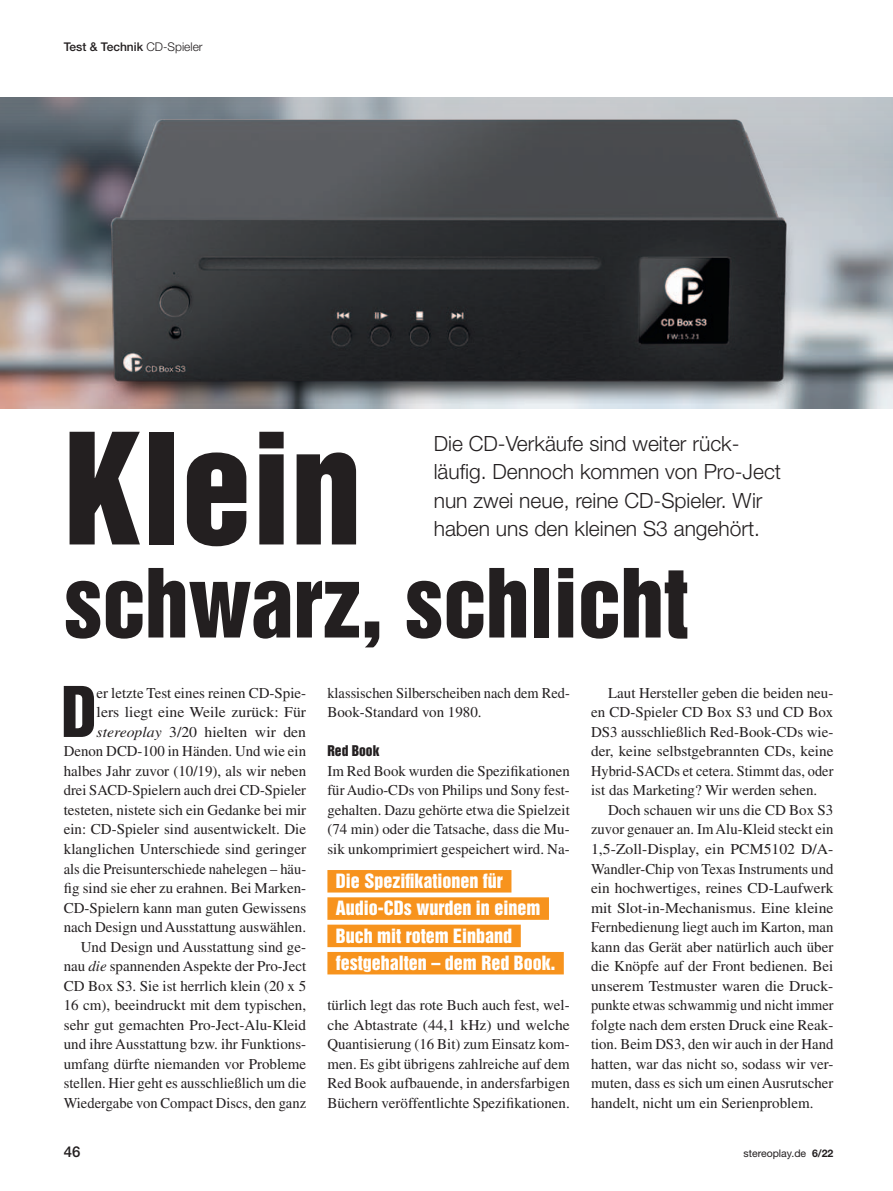
<style>
.page{position:relative;width:893px;height:1191px;background:#fff}
.page>*{position:absolute;margin:0;border:0;box-sizing:border-box;transform-origin:0 0}
._001_Headline{font:141px "Helvetica Inserat LT Std";color:#231f20}
._001_Headline-2{font:87px "Helvetica Inserat LT Std";color:#231f20}
._005_Body_Initial{font:63.75px "Helvetica Inserat LT Std";color:#231f20}
._003_Vorspann{font:300 21px/28.5px "Helvetica Neue LT Std";color:#231f20}
.Zwiti_mit_Balken{font:18px "Helvetica Inserat LT Std";color:#fff}
._006_Body_4mm{font:15px/19.5px "Times LT Std";color:#231f20;text-align:justify}
._005_Body_Initial-2{font:15px/19.5px "Times LT Std";color:#231f20;text-align:right}
._006a_Body_0mm{font:15px/19.5px "Times LT Std";color:#231f20;text-align:justify}
._006_Body_4mm-2{font:15px/19.5px "Times LT Std";color:#231f20;scale:.96 1}
.t1{font:500 15px "Helvetica Neue LT Std";color:#231f20}
._007_Zwiti{font:13.5px "Helvetica Inserat LT Std";color:#231f20}
.Rubrikenzeile_Neu{font:500 12px "Helvetica Neue LT Std";color:#231f20}
.xxx_-Pagina{font:10.5px "Helvetica Neue LT Std";color:#231f20}
.s1{font-weight:300}
.s2{font-style:italic}
.s3{font-weight:700}
</style>
<div class="page">
<img style="left:0;top:98px;width:893px;height:310px">
<div style="left:327px;top:870px;width:184px;height:22px;background:#f7931d"></div>
<div style="left:327px;top:897px;width:222px;height:23px;background:#f7931d"></div>
<div style="left:327px;top:924px;width:194px;height:23px;background:#f7931d"></div>
<div style="left:327px;top:952px;width:237px;height:22px;background:#f7931d"></div>
<img style="left:108px;top:119px;width:687px;height:286px">
<p class="Rubrikenzeile_Neu" style="left:64px;top:40px;width:140px">Test &amp; Technik <span class="s1">CD-Spieler</span></p>
<p class="_001_Headline" style="left:64px;top:405px;width:299px">Klein</p>
<p class="_003_Vorspann" style="left:434px;top:429px;width:349px">Die CD-Verkäufe sind weiter rück&shy;läufig. Dennoch kommen von Pro-Ject nun zwei neue, reine CD-Spieler. Wir</p>
<p class="_003_Vorspann" style="left:434px;top:514px;width:328px">haben uns den kleinen S3 angehört.</p>
<p class="_001_Headline-2" style="left:64px;top:551px;width:626px">schwarz, schlicht</p>
<p class="_005_Body_Initial" style="left:61px;top:674px;width:37px">D</p>
<p class="_005_Body_Initial-2" style="left:64px;top:683px;width:244px">er letzte Test eines reinen CD-Spie-<br>lers liegt eine Weile zurück: Für <span class="s2">stereoplay</span> 3/20 hielten wir den Denon DCD-100 in Händen. Und wie ein halbes Jahr zuvor (10/19), als wir neben drei SACD-Spielern auch drei CD-Spieler testeten, nistete sich ein Gedanke bei mir ein: CD-Spieler sind ausentwickelt. Die klanglichen Unterschiede sind geringer als die Preisunterschiede nahelegen – häu&shy;fig sind sie eher zu erahnen. Bei Marken-CD-Spielern kann man guten Gewissens nach Design und Ausstattung auswählen.</p>
<p class="_006_Body_4mm" style="left:64px;top:936px;width:244px;text-indent:17px">Und Design und Ausstattung sind ge&shy;nau <span class="s2">die</span> spannenden Aspekte der Pro-Ject CD Box S3. Sie ist herrlich klein (20 x 5<br>16 cm), beeindruckt mit dem typischen, sehr gut gemachten Pro-Ject-Alu-Kleid und ihre Ausstattung bzw. ihr Funktions&shy;umfang dürfte niemanden vor Probleme stellen. Hier geht es ausschließlich um die Wiedergabe von Compact Discs, den ganz</p>
<p class="_006_Body_4mm-2" style="left:327px;top:683px;width:254px">klassischen Silberscheiben nach dem Red-<br>Book-Standard von 1980.</p>
<p class="_007_Zwiti" style="left:327px;top:743px;width:54px">Red Book</p>
<p class="_006a_Body_0mm" style="left:327px;top:761px;width:244px">Im Red Book wurden die Spezifikationen für Audio-CDs von Philips und Sony fest&shy;gehalten. Dazu gehörte etwa die Spielzeit (74 min) oder die Tatsache, dass die Mu&shy;sik unkomprimiert gespeichert wird. Na-</p>
<p class="_006_Body_4mm" style="left:591px;top:683px;width:244px;text-indent:17px">Laut Hersteller geben die beiden neu&shy;en CD-Spieler CD Box S3 und CD Box DS3 ausschließlich Red-Book-CDs wie&shy;der, keine selbstgebrannten CDs, keine Hybrid-SACDs et cetera. Stimmt das, oder ist das Marketing? Wir werden sehen.</p>
<p class="_006_Body_4mm" style="left:591px;top:800px;width:244px;text-indent:17px">Doch schauen wir uns die CD Box S3 zuvor genauer an. Im Alu-Kleid steckt ein 1,5-Zoll-Display, ein PCM5102 D/A-Wandler-Chip von Texas Instruments und ein hochwertiges, reines CD-Laufwerk mit Slot-in-Mechanismus. Eine kleine Fernbedienung liegt auch im Karton, man kann das Gerät aber natürlich auch über die Knöpfe auf der Front bedienen. Bei unserem Testmuster waren die Druck&shy;punkte etwas schwammig und nicht immer folgte nach dem ersten Druck eine Reak&shy;tion. Beim DS3, den wir auch in der Hand hatten, war das nicht so, sodass wir ver&shy;muten, dass es sich um einen Ausrutscher handelt, nicht um ein Serienproblem.</p>
<p class="Zwiti_mit_Balken" style="left:336px;top:870px;width:169px">Die Spezifikationen für</p>
<p class="Zwiti_mit_Balken" style="left:336px;top:897px;width:206px">Audio-CDs wurden in einem</p>
<p class="Zwiti_mit_Balken" style="left:336px;top:924px;width:178px">Buch mit rotem Einband</p>
<p class="Zwiti_mit_Balken" style="left:336px;top:952px;width:221px">festgehalten – dem Red Book.</p>
<p class="_006a_Body_0mm" style="left:327px;top:995px;width:244px">türlich legt das rote Buch auch fest, wel&shy;che Abtastrate (44,1 kHz) und welche Quantisierung (16 Bit) zum Einsatz kom&shy;men. Es gibt übrigens zahlreiche auf dem Red Book aufbauende, in andersfarbigen Büchern veröffentlichte Spezifikationen.</p>
<p class="t1" style="left:64px;top:1142px;width:18px">46</p>
<p class="xxx_-Pagina" style="left:744px;top:1147px;width:91px">stereoplay.de <span class="s3">6/22</span></p>
</div>
